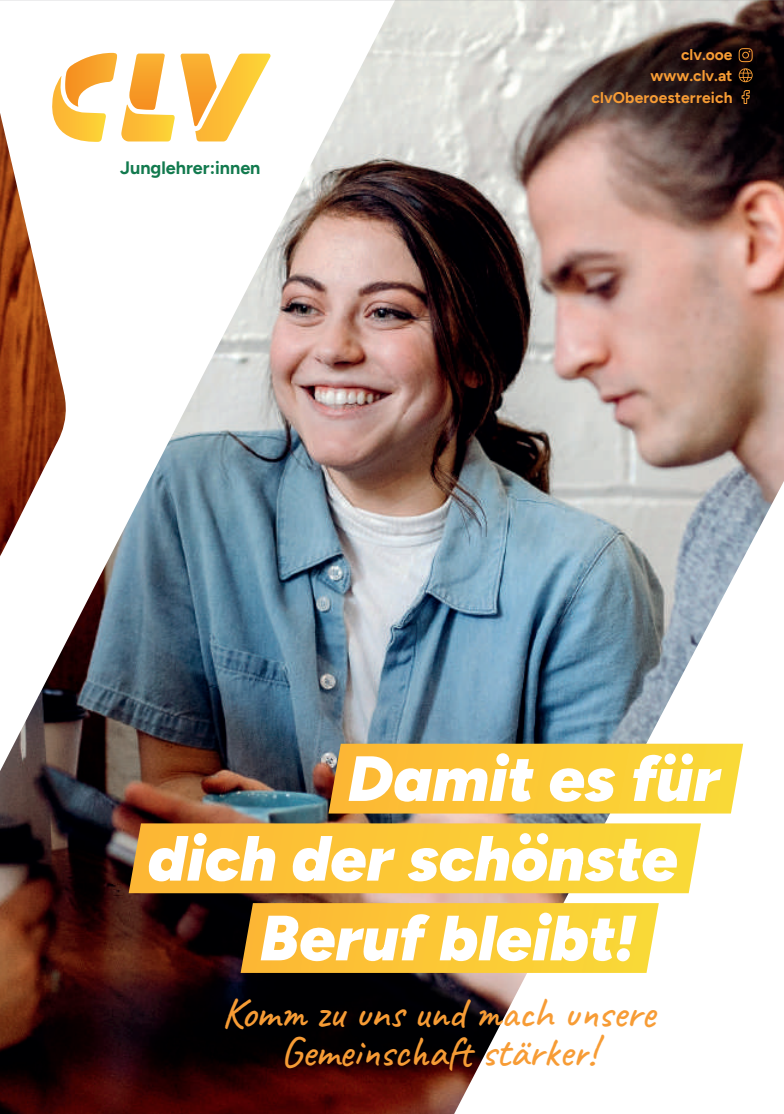
<style>
.page{position:relative;width:784px;height:1114px;background:#fff}
.page>*{position:absolute;margin:0;border:0;box-sizing:border-box;transform-origin:0 0}
.t1{font:italic 900 63.75px "Figtree";color:#fff}
.t2{font:500 43px/38.8px "Caveat";letter-spacing:-.01em;color:#f79c35;text-align:center}
.t3{font:700 18px "Figtree";color:#127a4e}
.t4{font:700 15.5px/20.5px "Figtree";letter-spacing:.01em;color:#f79c35;text-align:right}
</style>
<div class="page">
<img style="left:0;top:0;width:784px;height:1114px">
<p class="t3" style="left:120px;top:157px;width:142px">Junglehrer:innen</p>
<p class="t4" style="left:650px;top:45px;width:84px">clv.ooe www.clv.at</p>
<p class="t4" style="left:591px;top:87px;width:143px">clvOberoesterreich</p>
<h1 class="t1" style="left:347px;top:738px;width:374px">Damit es für</h1>
<h1 class="t1" style="left:148px;top:818px;width:531px">dich der schönste</h1>
<h1 class="t1" style="left:259px;top:898px;width:377px">Beruf bleibt!</h1>
<p class="t2" style="left:222px;top:993px;width:435px">Komm zu uns und mach unsere<br>Gemeinschaft stärker!</p>
</div>
